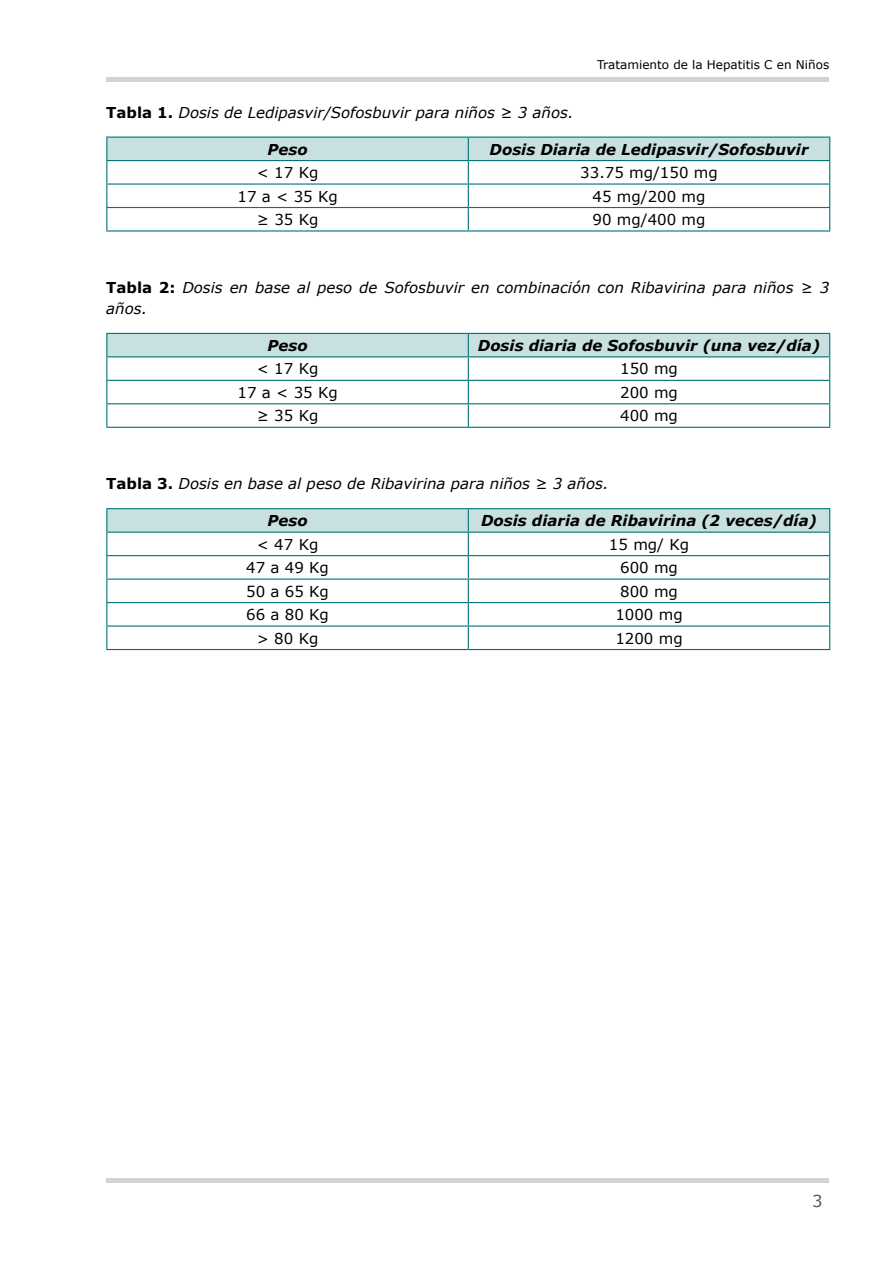
<style>
.page{position:relative;width:893px;height:1263px;background:#fff}
.page>*{position:absolute;margin:0;border:0;box-sizing:border-box;transform-origin:0 0}
.t1{font:16.5px "Verdana";color:#58595b}
.t2{font:italic 15px/21px "Verdana";color:#000}
.t3{font:15px "Verdana";color:#000}
.t4{font:italic 700 15px "Verdana";color:#000}
.t5{font:12px "Verdana";color:#000}
.s1{font-weight:700;font-style:normal}
</style>
<div class="page">
<div style="left:106px;top:1178px;width:723px;height:5px;background:#d1d3d4"></div>
<hr style="left:106px;top:78px;width:723px;height:4px;background:#d1d3d4">
<svg style="left:106px;top:137px;width:724px;height:93px"></svg>
<hr style="left:106px;top:230px;width:362px;height:2px;background:#007476">
<hr style="left:468px;top:230px;width:362px;height:2px;background:#007476">
<svg style="left:106px;top:333px;width:724px;height:94px"></svg>
<hr style="left:106px;top:427px;width:362px;height:1px;background:#007476">
<hr style="left:468px;top:427px;width:362px;height:1px;background:#007476">
<hr style="left:106px;top:508px;width:362px;height:1px;background:#007476">
<hr style="left:468px;top:508px;width:362px;height:1px;background:#007476">
<svg style="left:106px;top:509px;width:724px;height:140px"></svg>
<hr style="left:106px;top:649px;width:362px;height:1px;background:#007476">
<hr style="left:468px;top:649px;width:362px;height:1px;background:#007476">
<p class="t5" style="left:597px;top:57px;width:234px">Tratamiento de la Hepatitis C en Niños</p>
<p class="t2" style="left:106px;top:102px;width:469px"><span class="s1">Tabla 1.</span> Dosis de Ledipasvir/Sofosbuvir para niños ≥ 3 años.</p>
<p class="t4" style="left:268px;top:139px;width:42px">Peso</p>
<p class="t4" style="left:490px;top:139px;width:320px">Dosis Diaria de Ledipasvir/Sofosbuvir</p>
<p class="t3" style="left:257px;top:163px;width:63px">&lt; 17 Kg</p>
<p class="t3" style="left:580px;top:163px;width:139px">33.75 mg/150 mg</p>
<p class="t3" style="left:237px;top:187px;width:102px">17 a &lt; 35 Kg</p>
<p class="t3" style="left:593px;top:187px;width:114px">45 mg/200 mg</p>
<p class="t3" style="left:257px;top:210px;width:63px">≥ 35 Kg</p>
<p class="t3" style="left:593px;top:210px;width:114px">90 mg/400 mg</p>
<p class="t2" style="left:106px;top:277px;width:724px"><span class="s1">Tabla 2:</span> Dosis en base al peso de Sofosbuvir en combinación con Ribavirina para niños ≥ 3 años.</p>
<p class="t4" style="left:268px;top:336px;width:42px">Peso</p>
<p class="t4" style="left:478px;top:336px;width:344px">Dosis diaria de Sofosbuvir (una vez/día)</p>
<p class="t3" style="left:257px;top:359px;width:63px">&lt; 17 Kg</p>
<p class="t3" style="left:620px;top:359px;width:59px">150 mg</p>
<p class="t3" style="left:237px;top:383px;width:102px">17 a &lt; 35 Kg</p>
<p class="t3" style="left:620px;top:383px;width:59px">200 mg</p>
<p class="t3" style="left:257px;top:406px;width:63px">≥ 35 Kg</p>
<p class="t3" style="left:620px;top:406px;width:59px">400 mg</p>
<p class="t2" style="left:106px;top:474px;width:504px"><span class="s1">Tabla 3.</span> Dosis en base al peso de Ribavirina para niños ≥ 3 años.</p>
<p class="t4" style="left:268px;top:511px;width:42px">Peso</p>
<p class="t4" style="left:481px;top:511px;width:337px">Dosis diaria de Ribavirina (2 veces/día)</p>
<p class="t3" style="left:257px;top:535px;width:63px">&lt; 47 Kg</p>
<p class="t3" style="left:609px;top:535px;width:82px">15 mg/ Kg</p>
<p class="t3" style="left:246px;top:558px;width:84px">47 a 49 Kg</p>
<p class="t3" style="left:620px;top:558px;width:59px">600 mg</p>
<p class="t3" style="left:246px;top:582px;width:84px">50 a 65 Kg</p>
<p class="t3" style="left:620px;top:582px;width:59px">800 mg</p>
<p class="t3" style="left:246px;top:605px;width:84px">66 a 80 Kg</p>
<p class="t3" style="left:615px;top:605px;width:69px">1000 mg</p>
<p class="t3" style="left:257px;top:628px;width:63px">&gt; 80 Kg</p>
<p class="t3" style="left:615px;top:628px;width:69px">1200 mg</p>
<p class="t1" style="left:812px;top:1190px;width:12px">3</p>
</div>
